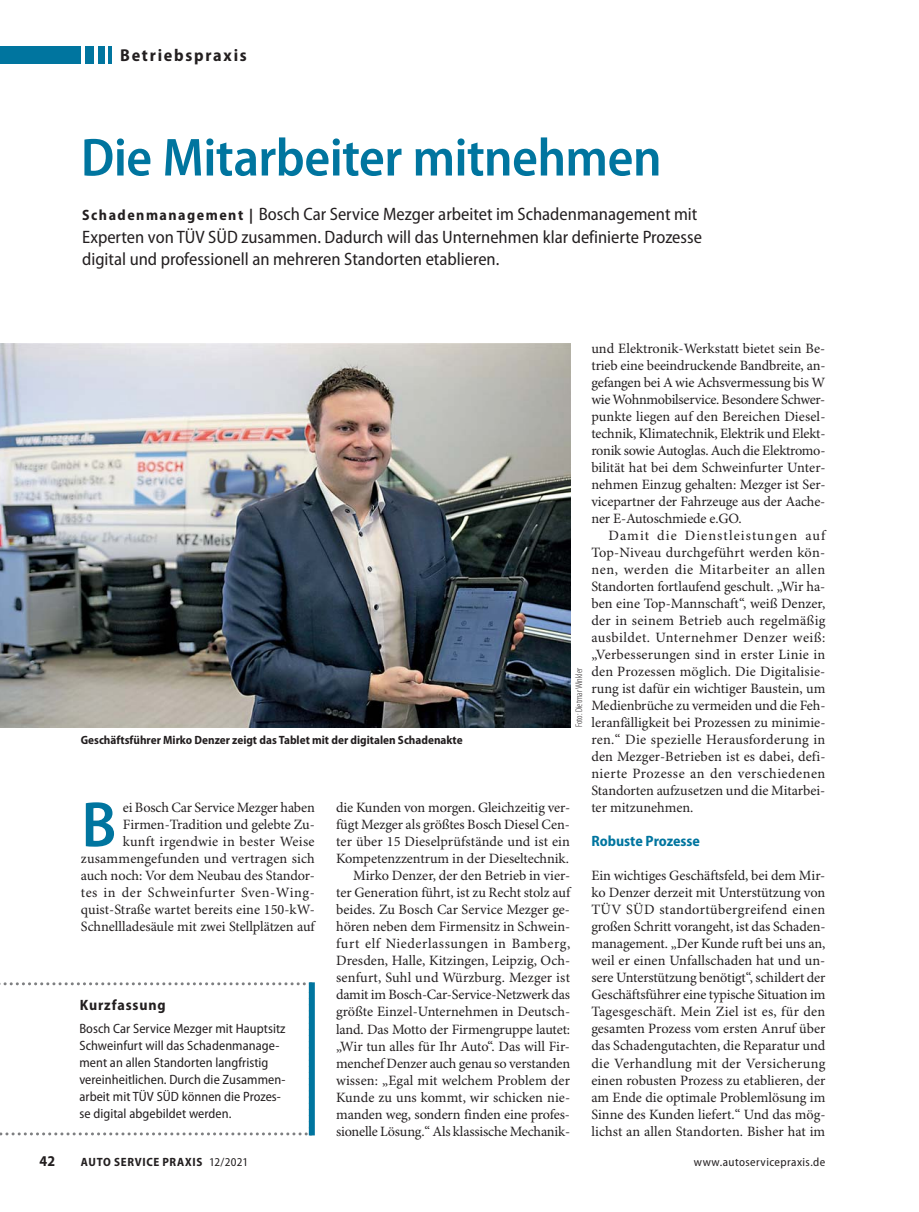
<style>
.page{position:relative;width:919px;height:1212px;background:#fff}
.page>*{position:absolute;margin:0;border:0;box-sizing:border-box;transform-origin:0 0}
.t1{font:600 semi-condensed 64.65px "Myriad Pro";color:#00759f}
.t2{font:600 semi-condensed 54px "Myriad Pro";letter-spacing:-.01em;color:#00759f}
.t3{font:semi-condensed 18px/22.5px "Myriad Pro";color:#231f20}
.t4{font:700 semi-condensed 17.25px "Myriad Pro";letter-spacing:.1em;color:#231f20}
.t5{font:700 semi-condensed 15px "Myriad Pro";color:#00759f}
.t6{font:700 semi-condensed 15px "Myriad Pro";letter-spacing:.055em;color:#231f20}
.t7{font:14.25px/17px "Minion Pro";letter-spacing:-.005em;color:#231f20;text-align:justify}
.t8{font:semi-condensed 13.5px/17px "Myriad Pro";letter-spacing:.005em;color:#231f20}
.t9{font:700 semi-condensed 12px "Myriad Pro";color:#231f20}
.t10{font:700 semi-condensed 12px "Myriad Pro";letter-spacing:.055em;color:#231f20}
.t11{font:semi-condensed 12px "Myriad Pro";letter-spacing:.035em;color:#231f20}
.t12{font:300 condensed 9.75px "Myriad Pro";color:#231f20}
.s1{font-weight:700;font-size:15px}
.s2{font-weight:400}
</style>
<div class="page">
<hr style="left:108px;top:47px;width:4px;height:17px;background:#00759f">
<div style="left:85px;top:47px;width:9px;height:17px;background:#00759f"></div>
<div style="left:98px;top:47px;width:6px;height:17px;background:#00759f"></div>
<div style="left:0;top:47px;width:81px;height:17px;background:#00759f"></div>
<svg style="left:0;top:982px;width:309px;height:153px"></svg>
<div style="left:309px;top:982px;width:6px;height:153px;background:#00759f"></div>
<img style="left:0;top:343px;width:570px;height:384px">
<p class="t4" style="left:120px;top:49px;width:128px">Betriebspraxis</p>
<h2 class="t2" style="left:81px;top:137px;width:582px">Die Mitarbeiter mitnehmen</h2>
<p class="t3" style="left:82px;top:205px;width:621px"><span class="s1">Schadenmanagement |</span> Bosch Car Service Mezger arbeitet im Schadenmanagement mit<br>Experten von TÜV SÜD zusammen. Dadurch will das Unternehmen klar definierte Prozesse digital und professionell an mehreren Standorten etablieren.</p>
<p class="t9" style="left:81px;top:736px;width:383px">Geschäftsführer Mirko Denzer zeigt das Tablet mit der digitalen Schadenakte</p>
<p class="t12" style="left:573px;top:727px;width:61px;rotate:-90deg">Foto: Dietmar Winkler</p>
<p class="t7" style="left:81px;top:800px;width:235px;text-align:right">ei Bosch Car Service Mezger haben Firmen-Tradition und gelebte Zu-<br>kunft irgendwie in bester Weise zusammengefunden und vertragen sich auch noch: Vor dem Neubau des Standor&shy;tes in der Schweinfurter Sven-Wing&shy;quist-Straße wartet bereits eine 150-kW-Schnellladesäule mit zwei Stellplätzen auf</p>
<h1 class="t1" style="left:81px;top:800px;width:36px">B</h1>
<p class="t6" style="left:80px;top:999px;width:87px">Kurzfassung</p>
<p class="t8" style="left:79px;top:1022px;width:208px">Bosch Car Service Mezger mit Hauptsitz Schweinfurt will das Schadenmanage&shy;ment an allen Standorten langfristig vereinheitlichen. Durch die Zusammen&shy;arbeit mit TÜV SÜD können die Prozes&shy;se digital abgebildet werden.</p>
<p class="t7" style="left:336px;top:800px;width:236px;text-align:right">die Kunden von morgen. Gleichzeitig ver&shy;fügt Mezger als größtes Bosch Diesel Cen&shy;ter über 15 Dieselprüfstände und ist ein Kompetenzzentrum in der Dieseltechnik.<br>Mirko Denzer, der den Betrieb in vier&shy;ter Generation führt, ist zu Recht stolz auf beides. Zu Bosch Car Service Mezger ge&shy;hören neben dem Firmensitz in Schwein&shy;furt elf Niederlassungen in Bamberg, Dresden, Halle, Kitzingen, Leipzig, Och&shy;senfurt, Suhl und Würzburg. Mezger ist damit im Bosch-Car-Service-Netzwerk das größte Einzel-Unternehmen in Deutsch&shy;land. Das Motto der Firmengruppe lautet: „Wir tun alles für Ihr Auto“. Das will Fir&shy;menchef Denzer auch genau so verstanden wissen: „Egal mit welchem Problem der Kunde zu uns kommt, wir schicken nie&shy;manden weg, sondern finden eine profes&shy;sionelle Lösung.“ Als klassische Mechanik-</p>
<p class="t7" style="left:591px;top:341px;width:235px">und Elektronik-Werkstatt bietet sein Be&shy;trieb eine beeindruckende Bandbreite, an&shy;gefangen bei A wie Achsvermessung bis W wie Wohnmobilservice. Besondere Schwer&shy;punkte liegen auf den Bereichen Diesel&shy;technik, Klimatechnik, Elektrik und Elekt&shy;ronik sowie Autoglas. Auch die Elektromo&shy;bilität hat bei dem Schweinfurter Unter&shy;nehmen Einzug gehalten: Mezger ist Ser&shy;vicepartner der Fahrzeuge aus der Aache&shy;ner E-Autoschmiede e.GO.</p>
<p class="t7" style="left:591px;top:528px;width:235px;text-indent:17px">Damit die Dienstleistungen auf Top-Niveau durchgeführt werden kön&shy;nen, werden die Mitarbeiter an allen Standorten fortlaufend geschult. „Wir ha&shy;ben eine Top-Mannschaft“, weiß Denzer, der in seinem Betrieb auch regelmäßig ausbildet. Unternehmer Denzer weiß: „Verbesserungen sind in erster Linie in den Prozessen möglich. Die Digitalisie&shy;rung ist dafür ein wichtiger Baustein, um Medienbrüche zu vermeiden und die Feh&shy;leranfälligkeit bei Prozessen zu minimie&shy;ren.“ Die spezielle Herausforderung in den Mezger-Betrieben ist es dabei, defi&shy;nierte Prozesse an den verschiedenen Standorten aufzusetzen und die Mitarbei&shy;ter mitzunehmen.</p>
<p class="t5" style="left:591px;top:835px;width:110px">Robuste Prozesse</p>
<p class="t7" style="left:591px;top:868px;width:235px">Ein wichtiges Geschäftsfeld, bei dem Mir&shy;ko Denzer derzeit mit Unterstützung von TÜV SÜD standortübergreifend einen großen Schritt vorangeht, ist das Schaden&shy;management. „Der Kunde ruft bei uns an, weil er einen Unfallschaden hat und un&shy;sere Unterstützung benötigt“, schildert der Geschäftsführer eine typische Situation im Tagesgeschäft. Mein Ziel ist es, für den gesamten Prozess vom ersten Anruf über das Schadengutachten, die Reparatur und die Verhandlung mit der Versicherung einen robusten Prozess zu etablieren, der am Ende die optimale Problemlösung im Sinne des Kunden liefert.“ Und das mög&shy;lichst an allen Standorten. Bisher hat im</p>
<p class="t6" style="left:39px;top:1155px;width:17px">42</p>
<p class="t10" style="left:81px;top:1157px;width:169px">AUTO SERVICE PRAXIS <span class="s2">12/2021</span></p>
<p class="t11" style="left:693px;top:1157px;width:133px">www.autoservicepraxis.de</p>
</div>
